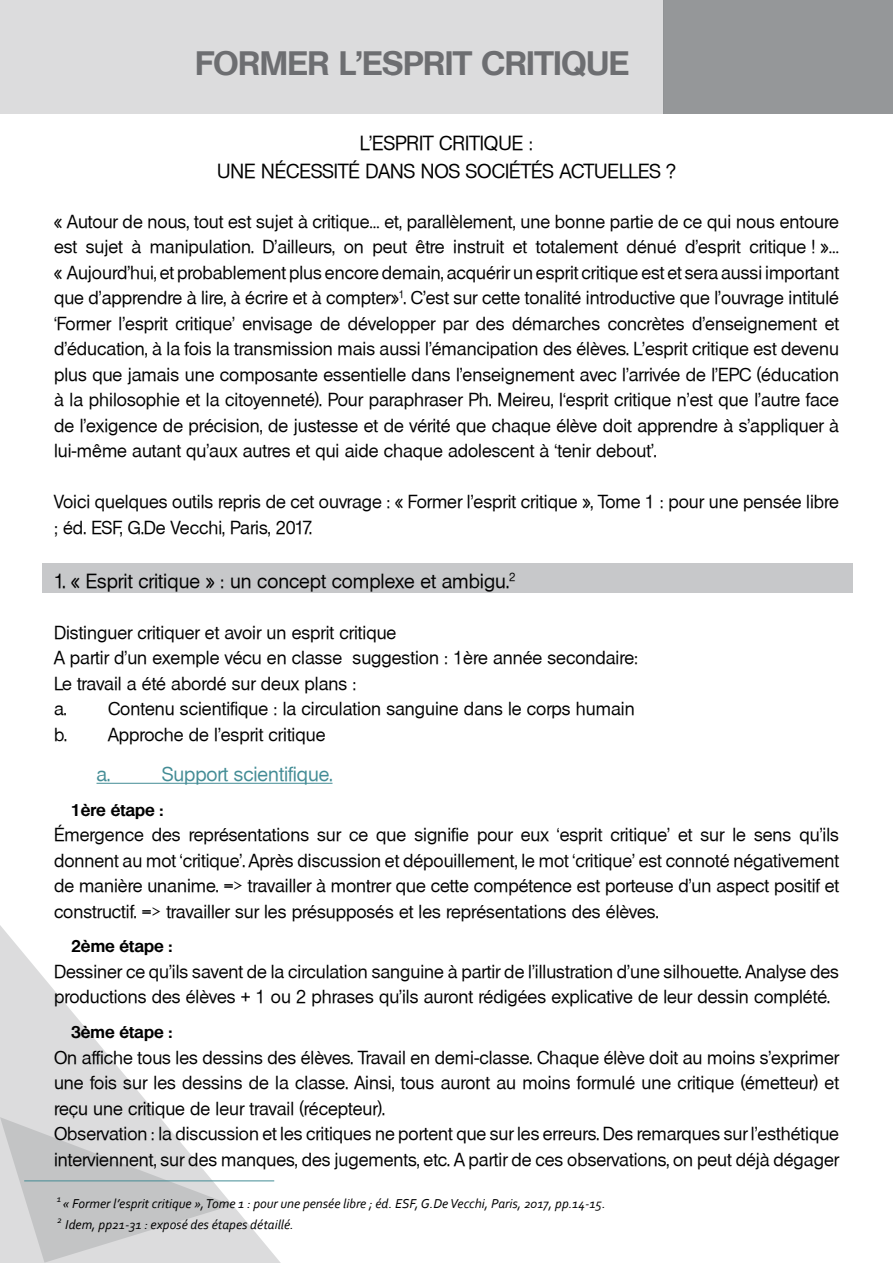
<style>
.page{position:relative;width:893px;height:1263px;background:#fff}
.page>*{position:absolute;margin:0;border:0;box-sizing:border-box;transform-origin:0 0}
.TITRE{font:33px "Basic Sans SF Bold";color:#6d6e71}
.sous-titre{font:19.5px "Basic Sans SF";color:#000}
.Sous_titre_retrait_s{font:19.5px "Basic Sans SF";color:#438c95}
.t1{font:18px/25.5px "Basic Sans SF";color:#000;text-align:justify}
.bold_retrait{font:16.5px "Basic Sans SF Bold";color:#000}
.t2{font:italic 13.5px "Corbel";color:#000}
</style>
<div class="page">
<div style="left:663px;top:0;width:230px;height:113px;background:#959799"></div>
<div style="left:0;top:0;width:663px;height:113px;background:#dcdcdd"></div>
<svg style="left:0;top:925px;width:281px;height:338px"></svg>
<svg style="left:0;top:1117px;width:232px;height:145px"></svg>
<div style="left:43px;top:563px;width:810px;height:30px;background:#c7c8ca"></div>
<hr style="left:97px;top:783px;width:235px;height:1px;background:#438c95">
<hr style="left:24px;top:1180px;width:250px;height:1px;background:#438c95">
<p class="TITRE" style="left:196px;top:45px;width:435px">FORMER L’ESPRIT CRITIQUE</p>
<p class="sous-titre" style="left:360px;top:132px;width:175px">L’ESPRIT CRITIQUE :</p>
<p class="sous-titre" style="left:217px;top:160px;width:460px">UNE NÉCESSITÉ DANS NOS SOCIÉTÉS ACTUELLES ?</p>
<p class="t1" style="left:54px;top:209px;width:786px">« Autour de nous, tout est sujet à critique… et, parallèlement, une bonne partie de ce qui nous entoure est sujet à manipulation. D’ailleurs, on peut être instruit et totalement dénué d’esprit critique ! »… « Aujourd’hui, et probablement plus encore demain, acquérir un esprit critique est et sera aussi important que d’apprendre à lire, à écrire et à compter»<sup>1</sup>. C’est sur cette tonalité introductive que l’ouvrage intitulé ‘Former l’esprit critique’ envisage de développer par des démarches concrètes d’enseignement et d’éducation, à la fois la transmission mais aussi l’émancipation des élèves. L’esprit critique est devenu plus que jamais une composante essentielle dans l’enseignement avec l’arrivée de l’EPC (éducation à la philosophie et la citoyenneté). Pour paraphraser Ph. Meireu, l‘esprit critique n’est que l’autre face de l’exigence de précision, de justesse et de vérité que chaque élève doit apprendre à s’appliquer à lui-même autant qu’aux autres et qui aide chaque adolescent à ‘tenir debout’.</p>
<p class="t1" style="left:54px;top:489px;width:786px">Voici quelques outils repris de cet ouvrage : « Former l’esprit critique », Tome 1 : pour une pensée libre ; éd. ESF, G.De Vecchi, Paris, 2017.</p>
<p class="sous-titre" style="left:54px;top:570px;width:463px">1. « Esprit critique » : un concept complexe et ambigu.<sup>2</sup></p>
<p class="t1" style="left:54px;top:620px;width:344px">Distinguer critiquer et avoir un esprit critique</p>
<p class="t1" style="left:54px;top:645px;width:586px">A partir d’un exemple vécu en classe suggestion : 1ère année secondaire:</p>
<p class="t1" style="left:54px;top:671px;width:304px">Le travail a été abordé sur deux plans :</p>
<p class="t1" style="left:54px;top:696px;width:582px">a. Contenu scientifique : la circulation sanguine dans le corps humain</p>
<p class="t1" style="left:54px;top:722px;width:273px">b. Approche de l’esprit critique</p>
<p class="Sous_titre_retrait_s" style="left:97px;top:764px;width:15px">a.</p>
<p class="Sous_titre_retrait_s" style="left:162px;top:764px;width:172px">Support scientifique.</p>
<p class="bold_retrait" style="left:71px;top:801px;width:94px">1ère étape :</p>
<p class="t1" style="left:54px;top:822px;width:786px">Émergence des représentations sur ce que signifie pour eux ‘esprit critique’ et sur le sens qu’ils donnent au mot ‘critique’. Après discussion et dépouillement, le mot ‘critique’ est connoté négativement de manière unanime. =&gt; travailler à montrer que cette compétence est porteuse d’un aspect positif et constructif. =&gt; travailler sur les présupposés et les représentations des élèves.</p>
<p class="bold_retrait" style="left:71px;top:937px;width:103px">2ème étape :</p>
<p class="t1" style="left:54px;top:959px;width:786px">Dessiner ce qu’ils savent de la circulation sanguine à partir de l’illustration d’une silhouette. Analyse des productions des élèves + 1 ou 2 phrases qu’ils auront rédigées explicative de leur dessin complété.</p>
<p class="bold_retrait" style="left:71px;top:1023px;width:103px">3ème étape :</p>
<p class="t1" style="left:54px;top:1044px;width:786px">On affiche tous les dessins des élèves. Travail en demi-classe. Chaque élève doit au moins s’exprimer une fois sur les dessins de la classe. Ainsi, tous auront au moins formulé une critique (émetteur) et reçu une critique de leur travail (récepteur).</p>
<p class="t1" style="left:54px;top:1121px;width:786px">Observation : la discussion et les critiques ne portent que sur les erreurs. Des remarques sur l’esthétique interviennent, sur des manques, des jugements, etc. A partir de ces observations, on peut déjà dégager</p>
<p class="t2" style="left:57px;top:1195px;width:550px"><sup>1</sup> « Former l’esprit critique », Tome 1 : pour une pensée libre ; éd. ESF, G.De Vecchi, Paris, 2017, pp.14-15.</p>
<p class="t2" style="left:57px;top:1216px;width:238px"><sup>2</sup> Idem, pp21-31 : exposé des étapes détaillé.</p>
</div>
